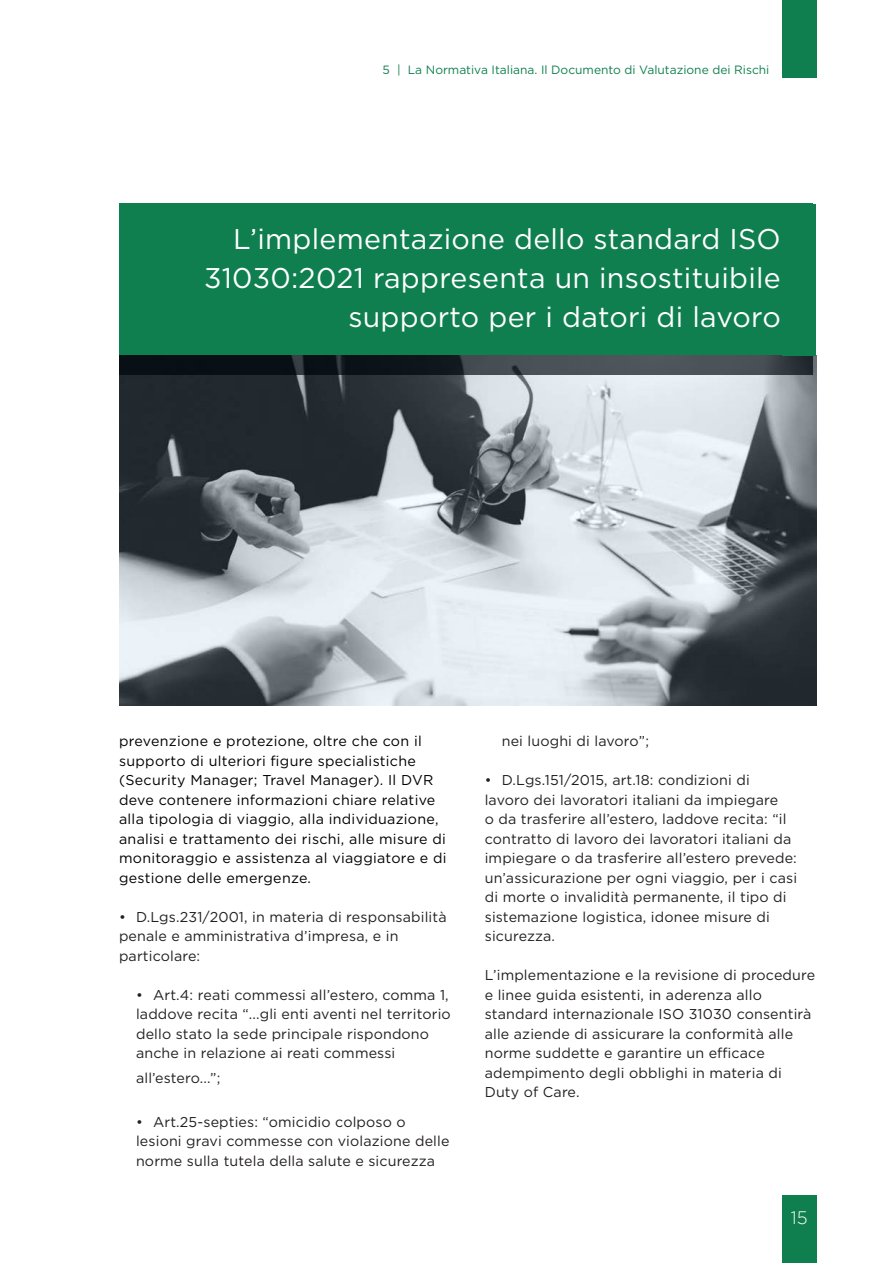
<style>
.page{position:relative;width:893px;height:1263px;background:#fff}
.page>*{position:absolute;margin:0;border:0;box-sizing:border-box;transform-origin:0 0}
.Subheadings_1_-_16pt{font:28.5px/39px "Gotham";letter-spacing:.01em;color:#fff;text-align:right}
.t1{font:300 18px "Gotham";color:#fff}
.Subheadings_1_-_16pt-2{font:14.25px/19.5px "Gotham";letter-spacing:.01em;color:#231f20}
.t2{font:14.25px/19.5px "Gotham";letter-spacing:.02em;color:#000}
.t3{font:12px "Gotham";color:#0f7f4f}
</style>
<div class="page">
<div style="left:782px;top:0;width:34px;height:78px;background:#0f7f4f"></div>
<div style="left:782px;top:1195px;width:34px;height:68px;background:#0f7f4f"></div>
<div style="left:120px;top:204px;width:693px;height:171px;background:#0f7f4f"></div>
<svg style="left:119px;top:356px;width:698px;height:350px;background:#8e959a"></svg>
<div style="left:782px;top:204px;width:34px;height:152px;background:#0f7f4f"></div>
<p class="t3" style="left:382px;top:62px;width:388px">5 | La Normativa Italiana. Il Documento di Valutazione dei Rischi</p>
<p class="Subheadings_1_-_16pt" style="left:204px;top:219px;width:578px">L’implementazione dello standard ISO<br>31030:2021 rappresenta un insostituibile supporto per i datori di lavoro</p>
<p class="t2" style="left:119px;top:731px;width:329px">prevenzione e protezione, oltre che con il supporto di ulteriori figure specialistiche (Security Manager; Travel Manager). Il DVR deve contenere informazioni chiare relative alla tipologia di viaggio, alla individuazione, analisi e trattamento dei rischi, alle misure di monitoraggio e assistenza al viaggiatore e di gestione delle emergenze.</p>
<p class="Subheadings_1_-_16pt-2" style="left:119px;top:907px;width:329px">• D.Lgs.231/2001, in materia di responsabilità penale e amministrativa d’impresa, e in particolare:</p>
<p class="Subheadings_1_-_16pt-2" style="left:136px;top:985px;width:316px">• Art.4: reati commessi all’estero, comma 1, laddove recita “...gli enti aventi nel territorio dello stato la sede principale rispondono anche in relazione ai reati commessi</p>
<p class="Subheadings_1_-_16pt-2" style="left:136px;top:1068px;width:86px">all’estero...”;</p>
<p class="Subheadings_1_-_16pt-2" style="left:136px;top:1111px;width:315px">• Art.25-septies: “omicidio colposo o lesioni gravi commesse con violazione delle norme sulla tutela della salute e sicurezza</p>
<p class="Subheadings_1_-_16pt-2" style="left:502px;top:731px;width:149px">nei luoghi di lavoro”;</p>
<p class="Subheadings_1_-_16pt-2" style="left:485px;top:770px;width:314px">• D.Lgs.151/2015, art.18: condizioni di lavoro dei lavoratori italiani da impiegare<br>o da trasferire all’estero, laddove recita: “il contratto di lavoro dei lavoratori italiani da impiegare o da trasferire all’estero prevede: un’assicurazione per ogni viaggio, per i casi di morte o invalidità permanente, il tipo di sistemazione logistica, idonee misure di sicurezza.</p>
<p class="Subheadings_1_-_16pt-2" style="left:485px;top:965px;width:332px">L’implementazione e la revisione di procedure e linee guida esistenti, in aderenza allo standard internazionale ISO 31030 consentirà alle aziende di assicurare la conformità alle norme suddette e garantire un efficace adempimento degli obblighi in materia di Duty of Care.</p>
<p class="t1" style="left:791px;top:1208px;width:18px">15</p>
</div>
